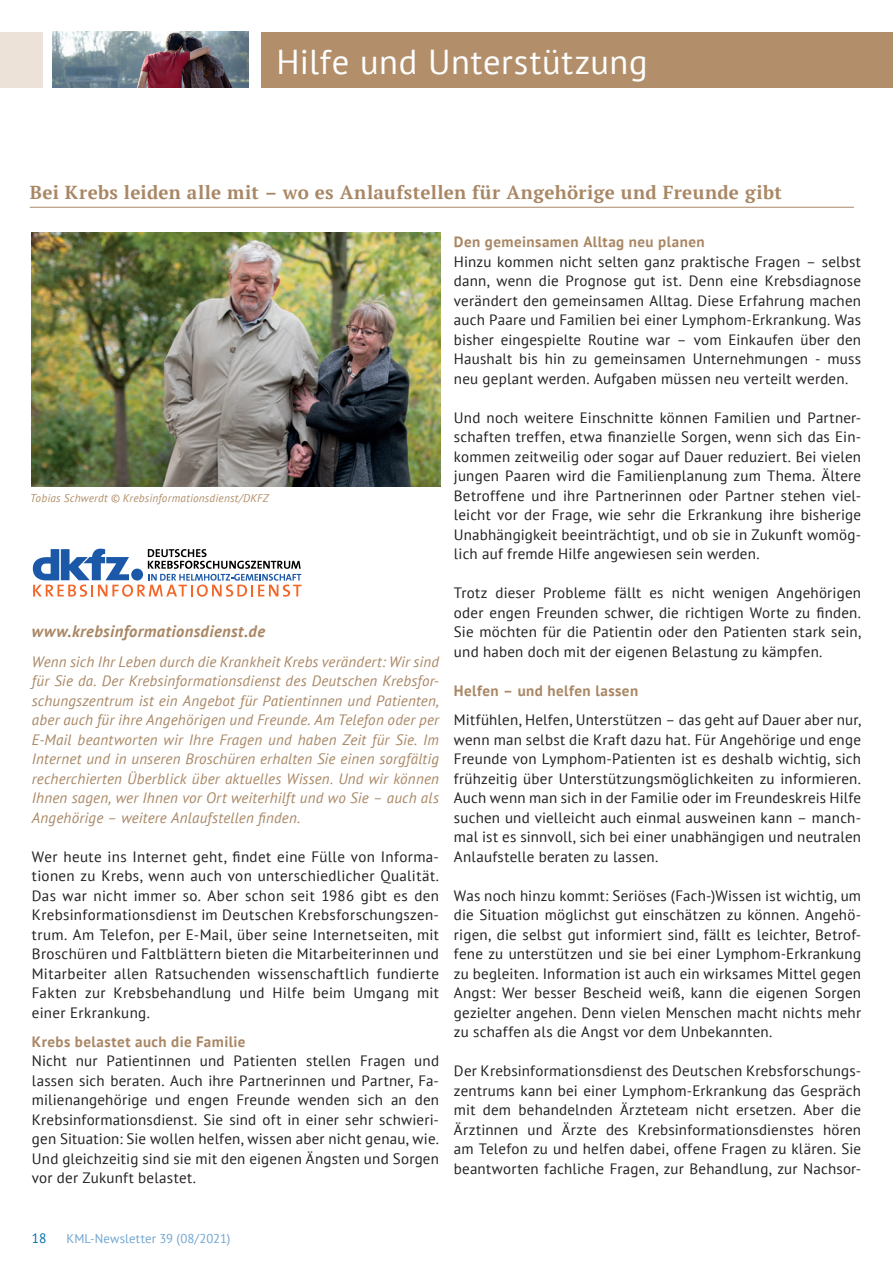
<style>
.page{position:relative;width:893px;height:1263px;background:#fff}
.page>*{position:absolute;margin:0;border:0;box-sizing:border-box;transform-origin:0 0}
.NL_BODY_MIT__Einzug{font:34.5px "PT Sans";letter-spacing:.015em;color:#fff}
.Überschriften_mit_Li{font:700 18.75px "PT Serif";letter-spacing:.02em;color:#a98765}
.NL_BODY_OHNE_Einzug{font:italic 700 16.5px "PT Sans";letter-spacing:.025em;color:#a98765}
.NL_BODY_MIT__Einzug-2{font:15px/19.5px "PT Sans";letter-spacing:.015em;color:#231f20;text-align:justify}
.NL_BODY_OHNE_Einzug-2{font:italic 15px/19.5px "PT Sans";letter-spacing:.015em;color:#a98765;text-align:justify}
.NL_BODY_MIT__Einzug-3{font:700 15px "PT Sans";letter-spacing:.03em;color:#a98765}
.t1{font:13.5px "PT Sans";color:#006faf}
.t2{font:12.75px "PT Sans";letter-spacing:.015em;color:#71a5d0}
.NL_BODY_MIT__Einzug-4{font:italic 11.25px "PT Sans";letter-spacing:.02em;color:#b28f6a}
</style>
<div class="page">
<hr style="left:30px;top:207px;width:824px;height:1px;background:#a98765">
<div style="left:261px;top:32px;width:632px;height:55px;background:#b28f6a"></div>
<div style="left:0;top:32px;width:42px;height:55px;background:#ede2d7"></div>
<img style="left:52px;top:32px;width:196px;height:55px">
<img style="left:32px;top:233px;width:408px;height:253px">
<svg style="left:33px;top:549px;width:269px;height:48px"></svg>
<p class="NL_BODY_MIT__Einzug" style="left:276px;top:39px;width:373px">Hilfe und Unterstützung</p>
<p class="Überschriften_mit_Li" style="left:30px;top:180px;width:754px">Bei Krebs leiden alle mit – wo es Anlaufstellen für Angehörige und Freunde gibt</p>
<p class="NL_BODY_MIT__Einzug-4" style="left:30px;top:490px;width:240px">Tobias Schwerdt © Krebsinformationsdienst/DKFZ</p>
<p class="NL_BODY_OHNE_Einzug" style="left:32px;top:621px;width:235px">www.krebsinformationsdienst.de</p>
<p class="NL_BODY_OHNE_Einzug-2" style="left:32px;top:651px;width:409px">Wenn sich Ihr Leben durch die Krankheit Krebs verändert: Wir sind für Sie da. Der Krebsinformationsdienst des Deutschen Krebsfor&shy;schungszentrum ist ein Angebot für Patientinnen und Patienten, aber auch für ihre Angehörigen und Freunde. Am Telefon oder per E-Mail beantworten wir Ihre Fragen und haben Zeit für Sie. Im Internet und in unseren Broschüren erhalten Sie einen sorgfältig recherchierten Überblick über aktuelles Wissen. Und wir können Ihnen sagen, wer Ihnen vor Ort weiterhilft und wo Sie – auch als Angehörige – weitere Anlaufstellen finden.</p>
<p class="NL_BODY_MIT__Einzug-2" style="left:32px;top:846px;width:409px">Wer heute ins Internet geht, findet eine Fülle von Informa&shy;tionen zu Krebs, wenn auch von unterschiedlicher Qualität.<br>Das war nicht immer so. Aber schon seit 1986 gibt es den Krebsinformationsdienst im Deutschen Krebsforschungszen&shy;trum. Am Telefon, per E-Mail, über seine Internetseiten, mit Broschüren und Faltblättern bieten die Mitarbeiterinnen und Mitarbeiter allen Ratsuchenden wissenschaftlich fundierte Fakten zur Krebsbehandlung und Hilfe beim Umgang mit einer Erkrankung.</p>
<p class="NL_BODY_MIT__Einzug-3" style="left:32px;top:1032px;width:215px">Krebs belastet auch die Familie</p>
<p class="NL_BODY_MIT__Einzug-2" style="left:32px;top:1051px;width:409px">Nicht nur Patientinnen und Patienten stellen Fragen und lassen sich beraten. Auch ihre Partnerinnen und Partner, Fa&shy;milienangehörige und engen Freunde wenden sich an den Krebsinformationsdienst. Sie sind oft in einer sehr schwieri&shy;gen Situation: Sie wollen helfen, wissen aber nicht genau, wie.<br>Und gleichzeitig sind sie mit den eigenen Ängsten und Sorgen vor der Zukunft belastet.</p>
<p class="NL_BODY_MIT__Einzug-3" style="left:454px;top:232px;width:252px">Den gemeinsamen Alltag neu planen</p>
<p class="NL_BODY_MIT__Einzug-2" style="left:454px;top:251px;width:409px">Hinzu kommen nicht selten ganz praktische Fragen – selbst dann, wenn die Prognose gut ist. Denn eine Krebsdiagnose verändert den gemeinsamen Alltag. Diese Erfahrung machen auch Paare und Familien bei einer Lymphom-Erkrankung. Was bisher eingespielte Routine war – vom Einkaufen über den Haushalt bis hin zu gemeinsamen Unternehmungen - muss neu geplant werden. Aufgaben müssen neu verteilt werden.</p>
<p class="NL_BODY_MIT__Einzug-2" style="left:454px;top:407px;width:409px">Und noch weitere Einschnitte können Familien und Partner&shy;schaften treffen, etwa finanzielle Sorgen, wenn sich das Ein&shy;kommen zeitweilig oder sogar auf Dauer reduziert. Bei vielen jungen Paaren wird die Familienplanung zum Thema. Ältere Betroffene und ihre Partnerinnen oder Partner stehen viel&shy;leicht vor der Frage, wie sehr die Erkrankung ihre bisherige Unabhängigkeit beeinträchtigt, und ob sie in Zukunft womög&shy;lich auf fremde Hilfe angewiesen sein werden.</p>
<p class="NL_BODY_MIT__Einzug-2" style="left:454px;top:583px;width:409px">Trotz dieser Probleme fällt es nicht wenigen Angehörigen oder engen Freunden schwer, die richtigen Worte zu finden.<br>Sie möchten für die Patientin oder den Patienten stark sein, und haben doch mit der eigenen Belastung zu kämpfen.</p>
<p class="NL_BODY_MIT__Einzug-3" style="left:454px;top:681px;width:186px">Helfen – und helfen lassen</p>
<p class="NL_BODY_MIT__Einzug-2" style="left:454px;top:710px;width:409px">Mitfühlen, Helfen, Unterstützen – das geht auf Dauer aber nur, wenn man selbst die Kraft dazu hat. Für Angehörige und enge Freunde von Lymphom-Patienten ist es deshalb wichtig, sich frühzeitig über Unterstützungsmöglichkeiten zu informieren.<br>Auch wenn man sich in der Familie oder im Freundeskreis Hilfe suchen und vielleicht auch einmal ausweinen kann – manch&shy;mal ist es sinnvoll, sich bei einer unabhängigen und neutralen Anlaufstelle beraten zu lassen.</p>
<p class="NL_BODY_MIT__Einzug-2" style="left:454px;top:885px;width:409px">Was noch hinzu kommt: Seriöses (Fach-)Wissen ist wichtig, um die Situation möglichst gut einschätzen zu können. Angehö&shy;rigen, die selbst gut informiert sind, fällt es leichter, Betrof&shy;fene zu unterstützen und sie bei einer Lymphom-Erkrankung zu begleiten. Information ist auch ein wirksames Mittel gegen Angst: Wer besser Bescheid weiß, kann die eigenen Sorgen gezielter angehen. Denn vielen Menschen macht nichts mehr zu schaffen als die Angst vor dem Unbekannten.</p>
<p class="NL_BODY_MIT__Einzug-2" style="left:454px;top:1061px;width:409px">Der Krebsinformationsdienst des Deutschen Krebsforschungs&shy;zentrums kann bei einer Lymphom-Erkrankung das Gespräch mit dem behandelnden Ärzteteam nicht ersetzen. Aber die Ärztinnen und Ärzte des Krebsinformationsdienstes hören am Telefon zu und helfen dabei, offene Fragen zu klären. Sie beantworten fachliche Fragen, zur Behandlung, zur Nachsor-</p>
<p class="t1" style="left:32px;top:1230px;width:16px">18</p>
<p class="t2" style="left:66px;top:1231px;width:166px">KML-Newsletter 39 (08/2021)</p>
</div>
